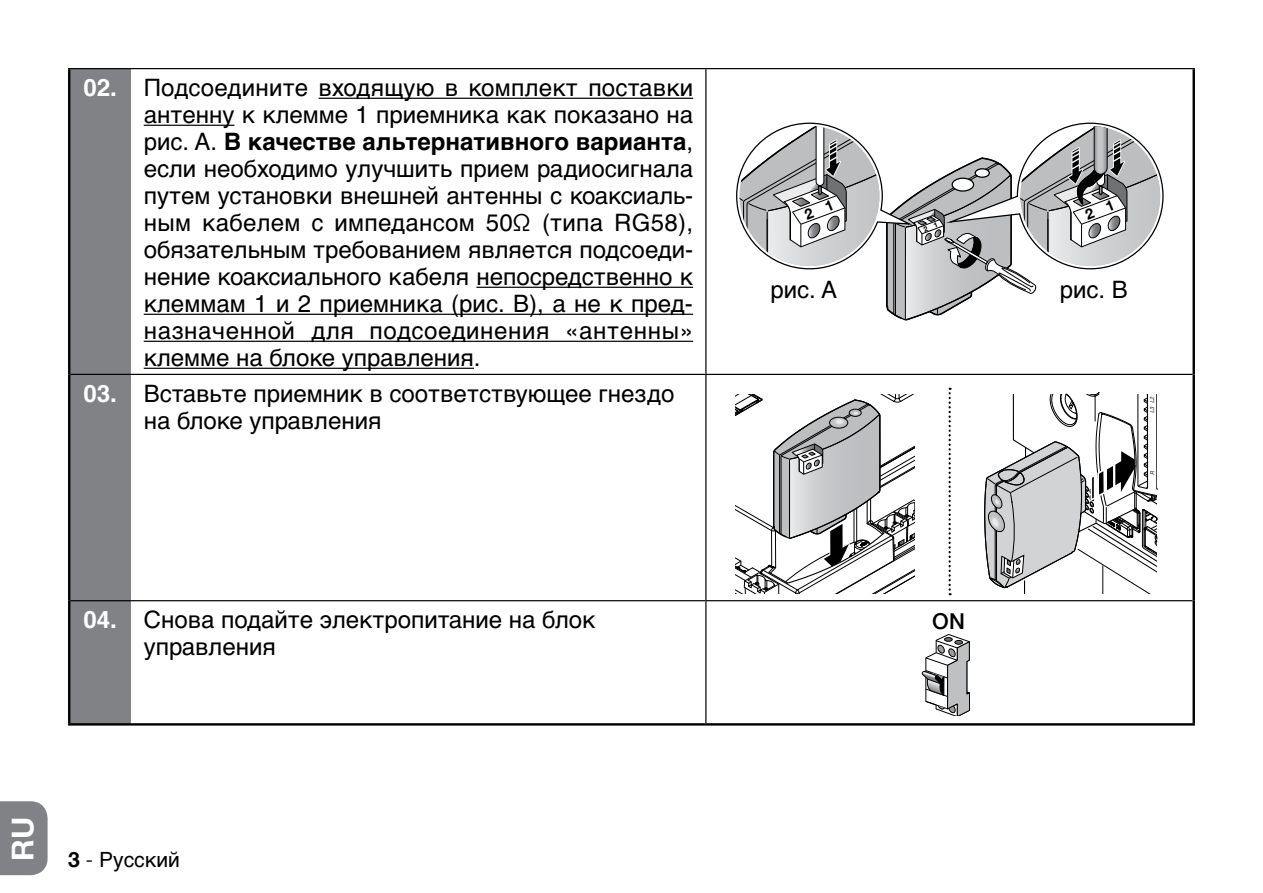
<style>
.page{position:relative;width:1263px;height:893px;background:#fff}
.page>*{position:absolute;margin:0;border:0;box-sizing:border-box;transform-origin:0 0}
.t1{font:700 30px "Helvetica Neue LT Com";color:#fff}
.t2{font:24px/27px "Helvetica Cyr Upright";color:#000}
.t3{font:700 24px "Helvetica Cyr";color:#000}
.t4{font:500 21.9px "Helvetica Neue";color:#000}
.t5{font:21px "Helvetica Cyr Upright";color:#000}
.t6{font:italic 5.4px "Helvetica Neue";color:#131718;scale:.95 1}
.s1{font-family:"Helvetica Cyr";font-weight:700;color:#fff}
.s2{font-family:"Helvetica Cyr Upright";font-weight:400}
.s3{font-family:"Helvetica Neue LT Com";font-weight:300}
.s4{font-family:"Helvetica Neue LT Com";font-weight:700}
</style>
<div class="page">
<div style="left:0;top:801px;width:48px;height:74px;background:#808285"></div>
<div style="left:70px;top:69px;width:61px;height:654px;background:#808285"></div>
<hr style="left:68px;top:69px;width:2px;height:305px;background:#000">
<hr style="left:1192px;top:69px;width:3px;height:305px;background:#000">
<hr style="left:68px;top:374px;width:2px;height:227px;background:#000">
<hr style="left:1192px;top:374px;width:3px;height:227px;background:#000">
<hr style="left:705px;top:69px;width:1px;height:305px;background:#000">
<hr style="left:705px;top:375px;width:1px;height:225px;background:#000">
<hr style="left:705px;top:601px;width:1px;height:122px;background:#000">
<hr style="left:70px;top:600px;width:61px;height:1px;background:#000">
<hr style="left:131px;top:600px;width:575px;height:1px;background:#000">
<hr style="left:706px;top:600px;width:486px;height:1px;background:#000">
<hr style="left:68px;top:68px;width:63px;height:1px;background:#000">
<hr style="left:131px;top:68px;width:575px;height:1px;background:#000">
<hr style="left:706px;top:68px;width:489px;height:1px;background:#000">
<hr style="left:70px;top:374px;width:61px;height:1px;background:#000">
<hr style="left:131px;top:374px;width:575px;height:1px;background:#000">
<hr style="left:706px;top:374px;width:486px;height:1px;background:#000">
<hr style="left:68px;top:601px;width:2px;height:122px;background:#000">
<hr style="left:1192px;top:601px;width:3px;height:122px;background:#000">
<hr style="left:68px;top:723px;width:63px;height:3px;background:#000">
<hr style="left:131px;top:723px;width:575px;height:3px;background:#000">
<hr style="left:706px;top:723px;width:489px;height:3px;background:#000">
<hr style="left:319px;top:98px;width:374px;height:1px;background:#000">
<hr style="left:144px;top:125px;width:90px;height:1px;background:#000">
<hr style="left:476px;top:287px;width:217px;height:1px;background:#000">
<hr style="left:144px;top:314px;width:549px;height:1px;background:#000">
<hr style="left:144px;top:341px;width:549px;height:1px;background:#000">
<hr style="left:144px;top:368px;width:330px;height:1px;background:#000">
<svg style="left:735px;top:394px;width:179px;height:200px"></svg>
<svg style="left:984px;top:392px;width:174px;height:202px"></svg>
<svg style="left:948px;top:388px;width:3px;height:207px"></svg>
<svg style="left:921px;top:634px;width:49px;height:81px"></svg>
<svg style="left:736px;top:123px;width:427px;height:197px"></svg>
<p class="t2" style="left:83px;top:74px;width:611px;text-align:right"><span class="s1">02.</span> Подсоедините входящую в комплект поставки антенну к клемме 1 приемника как показано на</p>
<p class="t3" style="left:144px;top:128px;width:551px"><span class="s2">рис. A.</span> В качестве альтернативного варианта<span class="s2">,</span></p>
<p class="t2" style="left:144px;top:155px;width:551px;text-align:justify">если необходимо улучшить прием радиосигнала путем установки внешней антенны с коаксиаль&shy;ным кабелем с импедансом 50<span class="s3">Ω</span> (типа RG58), обязательным требованием является подсоеди&shy;нение коаксиального кабеля непосредственно к клеммам 1 и 2 приемника (рис. B), а не к пред&shy;назначенной для подсоединения «антенны» клемме на блоке управления.</p>
<p class="t2" style="left:144px;top:380px;width:532px;text-indent:-60px"><span class="s1">03.</span> Вставьте приемник в соответствующее гнездо на блоке управления</p>
<p class="t2" style="left:770px;top:276px;width:68px">рис. A</p>
<p class="t2" style="left:1060px;top:276px;width:70px">рис. B</p>
<p class="t6" style="left:1148px;top:413px;width:31px;rotate:-90deg">L3 L2 L1</p>
<p class="t6" style="left:1149px;top:475px;width:8px;rotate:-90deg">R</p>
<p class="t2" style="left:144px;top:606px;width:453px;text-indent:-60px"><span class="s1">04.</span> Снова подайте электропитание на блок управления</p>
<p class="t4" style="left:932px;top:608px;width:34px">ON</p>
<p class="t1" style="left:4px;top:861px;width:45px;rotate:-90deg">RU</p>
<p class="t5" style="left:68px;top:848px;width:113px"><span class="s4">3</span> <span class="s3">-</span> Pусский</p>
</div>
